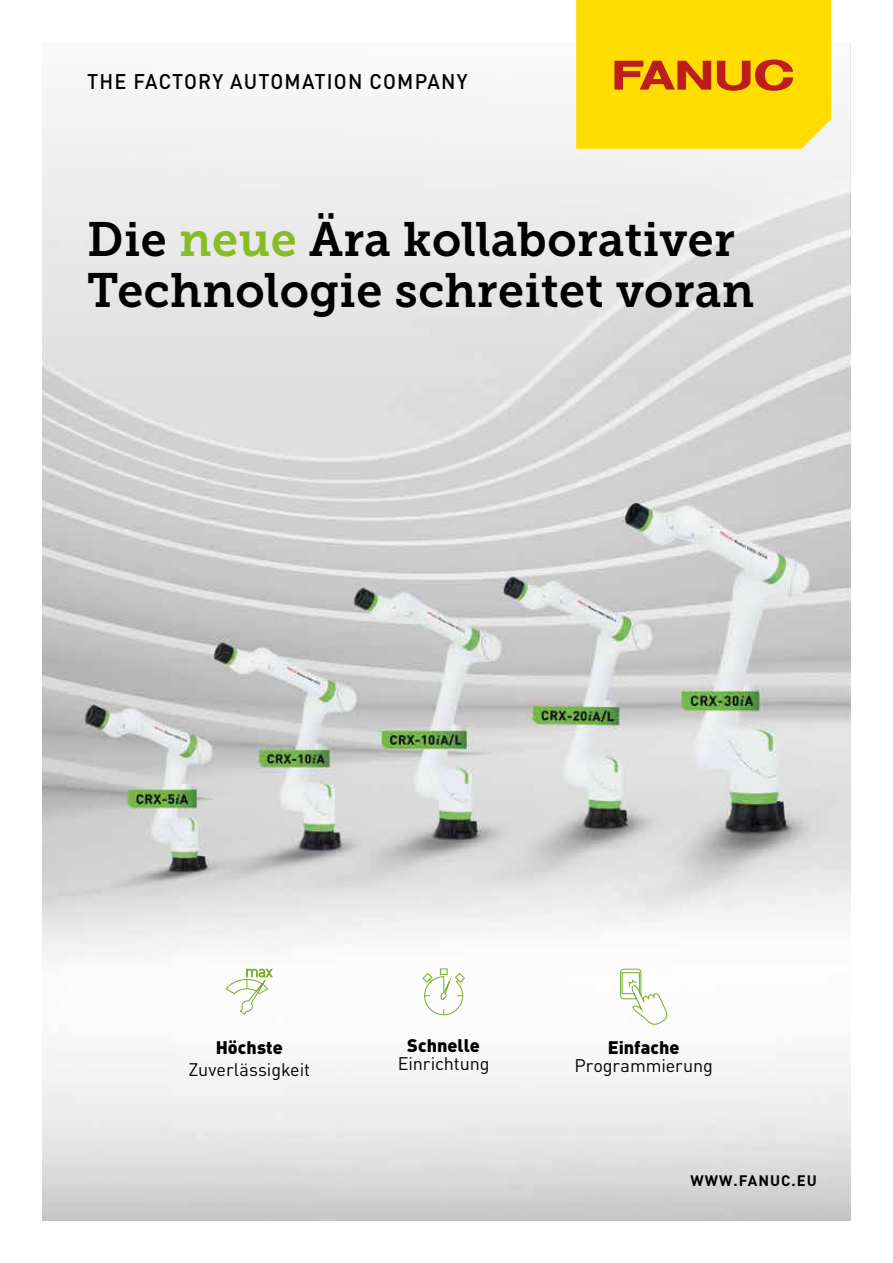
<style>
.page{position:relative;width:893px;height:1263px;background:#fff}
.page>*{position:absolute;margin:0;border:0;box-sizing:border-box;transform-origin:0 0}
.t1{font:48px/51px "Museo Slab 700";letter-spacing:.01em;color:#000}
.t2{font:500 21px "DIN Pro";letter-spacing:.06em;color:#000;scale:.95 1}
.t3{font:18px "DIN Pro";letter-spacing:-.005em;color:#000}
.t4{font:900 18px "DIN Pro";letter-spacing:.005em;color:#000}
.t5{font:700 15px "DIN Pro";letter-spacing:.07em;color:#000}
.s1{color:#86bc25}
</style>
<div class="page">
<img style="left:43px;top:421px;width:807px;height:799px">
<div style="left:43px;top:43px;width:807px;height:378px;background:linear-gradient(to bottom,#fbfbfb,#d8d8d8)"></div>
<svg style="left:576px;top:0;width:255px;height:149px;background:#facf05"></svg>
<svg style="left:225px;top:968px;width:49px;height:47px"></svg>
<svg style="left:620px;top:968px;width:49px;height:57px"></svg>
<svg style="left:422px;top:968px;width:43px;height:48px"></svg>
<p class="t2" style="left:87px;top:68px;width:402px">THE FACTORY AUTOMATION COMPANY</p>
<p class="t1" style="left:87px;top:214px;width:669px">Die <span class="s1">neue</span> Ära kollaborativer<br>Technologie schreitet voran</p>
<p class="t4" style="left:216px;top:1035px;width:69px">Höchste</p>
<p class="t3" style="left:188px;top:1058px;width:123px">Zuverlässigkeit</p>
<p class="t4" style="left:407px;top:1034px;width:74px">Schnelle</p>
<p class="t3" style="left:398px;top:1052px;width:93px">Einrichtung</p>
<p class="t4" style="left:608px;top:1035px;width:73px">Einfache</p>
<p class="t3" style="left:574px;top:1054px;width:140px">Programmierung</p>
<p class="t5" style="left:691px;top:1171px;width:128px">WWW.FANUC.EU</p>
</div>
